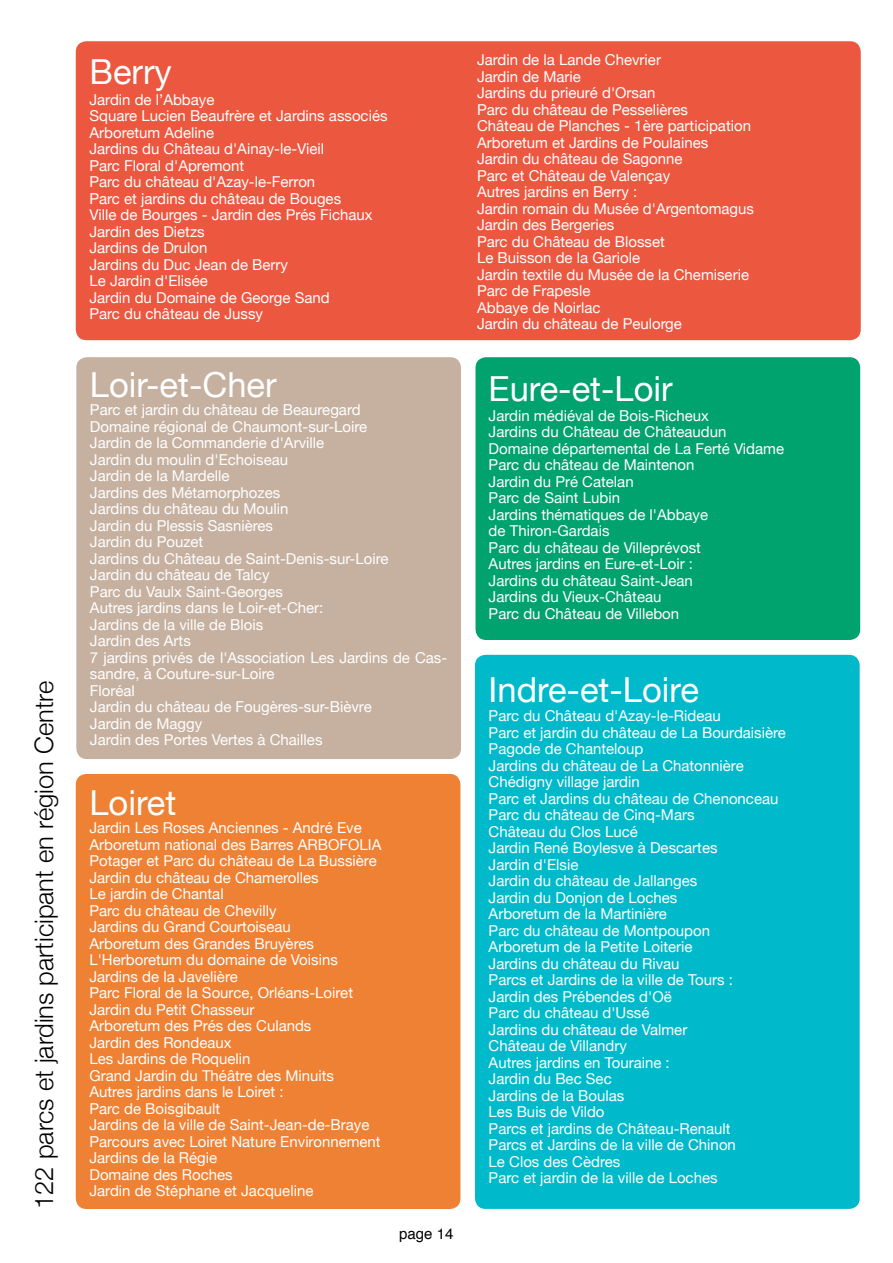
<style>
.page{position:relative;width:893px;height:1263px;background:#fff}
.page>*{position:absolute;margin:0;border:0;box-sizing:border-box;transform-origin:0 0}
.t1{font:34.5px "Helvetica Neue";color:#fff}
.t2{font:300 25.5px "Helvetica Neue";color:#000}
.t3{font:15px/16.5px "Helvetica Neue";color:#fff}
.t4{font:15px "Helvetica";color:#000}
</style>
<div class="page">
<div style="left:76px;top:41px;width:785px;height:299px;background:#ec5740;border-radius:11px"></div>
<div style="left:475px;top:655px;width:385px;height:554px;background:#00bacc;border-radius:11px"></div>
<div style="left:475px;top:357px;width:385px;height:283px;background:#00a26d;border-radius:11px"></div>
<div style="left:76px;top:357px;width:385px;height:402px;background:#c6b1a1;border-radius:11px"></div>
<div style="left:76px;top:774px;width:384px;height:435px;background:#ee8134;border-radius:11px"></div>
<h2 class="t2" style="left:28px;top:1209px;width:530px;rotate:-90deg">122 parcs et jardins participant en région Centre</h2>
<h1 class="t1" style="left:89px;top:51px;width:84px">Berry</h1>
<p class="t3" style="left:89px;top:91px;width:300px">Jardin de l’Abbaye<br>Square Lucien Beaufrère et Jardins associés<br>Arboretum Adeline<br>Jardins du Château d'Ainay-le-Vieil<br>Parc Floral d'Apremont<br>Parc du château d'Azay-le-Ferron<br>Parc et jardins du château de Bouges<br>Ville de Bourges - Jardin des Prés Fichaux<br>Jardin des Dietzs<br>Jardins de Drulon<br>Jardins du Duc Jean de Berry<br>Le Jardin d'Elisée<br>Jardin du Domaine de George Sand<br>Parc du château de Jussy</p>
<h1 class="t1" style="left:90px;top:364px;width:188px">Loir-et-Cher</h1>
<p class="t3" style="left:90px;top:401px;width:359px">Parc et jardin du château de Beauregard<br>Domaine régional de Chaumont-sur-Loire<br>Jardin de la Commanderie d'Arville<br>Jardin du moulin d'Echoiseau<br>Jardin de la Mardelle<br>Jardins des Métamorphozes<br>Jardins du château du Moulin<br>Jardin du Plessis Sasnières<br>Jardin du Pouzet<br>Jardins du Château de Saint-Denis-sur-Loire<br>Jardin du château de Talcy<br>Parc du Vaulx Saint-Georges<br>Autres jardins dans le Loir-et-Cher:<br>Jardins de la ville de Blois<br>Jardin des Arts<br>7 jardins privés de l'Association Les Jardins de Cas&shy;sandre, à Couture-sur-Loire<br>Floréal<br>Jardin du château de Fougères-sur-Bièvre<br>Jardin de Maggy<br>Jardin des Portes Vertes à Chailles</p>
<h1 class="t1" style="left:89px;top:782px;width:88px">Loiret</h1>
<p class="t3" style="left:89px;top:819px;width:294px">Jardin Les Roses Anciennes - André Eve<br>Arboretum national des Barres ARBOFOLIA<br>Potager et Parc du château de La Bussière<br>Jardin du château de Chamerolles<br>Le jardin de Chantal<br>Parc du château de Chevilly<br>Jardins du Grand Courtoiseau<br>Arboretum des Grandes Bruyères<br>L'Herboretum du domaine de Voisins<br>Jardins de la Javelière<br>Parc Floral de la Source, Orléans-Loiret<br>Jardin du Petit Chasseur<br>Arboretum des Prés des Culands<br>Jardin des Rondeaux<br>Les Jardins de Roquelin<br>Grand Jardin du Théâtre des Minuits<br>Autres jardins dans le Loiret :<br>Parc de Boisgibault<br>Jardins de la ville de Saint-Jean-de-Braye<br>Parcours avec Loiret Nature Environnement<br>Jardins de la Régie<br>Domaine des Roches<br>Jardin de Stéphane et Jacqueline</p>
<p class="t4" style="left:399px;top:1222px;width:56px">page 14</p>
<p class="t3" style="left:477px;top:51px;width:278px">Jardin de la Lande Chevrier<br>Jardin de Marie<br>Jardins du prieuré d'Orsan<br>Parc du château de Pesselières<br>Château de Planches - 1ère participation<br>Arboretum et Jardins de Poulaines<br>Jardin du château de Sagonne<br>Parc et Château de Valençay<br>Autres jardins en Berry :<br>Jardin romain du Musée d'Argentomagus<br>Jardin des Bergeries<br>Parc du Château de Blosset<br>Le Buisson de la Gariole<br>Jardin textile du Musée de la Chemiserie<br>Parc de Frapesle<br>Abbaye de Noirlac<br>Jardin du château de Peulorge</p>
<h1 class="t1" style="left:489px;top:368px;width:186px">Eure-et-Loir</h1>
<p class="t3" style="left:489px;top:407px;width:297px">Jardin médiéval de Bois-Richeux<br>Jardins du Château de Châteaudun<br>Domaine départemental de La Ferté Vidame<br>Parc du château de Maintenon<br>Jardin du Pré Catelan<br>Parc de Saint Lubin<br>Jardins thématiques de l'Abbaye<br>de Thiron-Gardais<br>Parc du château de Villeprévost<br>Autres jardins en Eure-et-Loir :<br>Jardins du château Saint-Jean<br>Jardins du Vieux-Château<br>Parc du Château de Villebon</p>
<h1 class="t1" style="left:489px;top:669px;width:212px">Indre-et-Loire</h1>
<p class="t3" style="left:489px;top:707px;width:299px">Parc du Château d'Azay-le-Rideau<br>Parc et jardin du château de La Bourdaisière<br>Pagode de Chanteloup<br>Jardins du château de La Chatonnière<br>Chédigny village jardin<br>Parc et Jardins du château de Chenonceau<br>Parc du château de Cinq-Mars<br>Château du Clos Lucé<br>Jardin René Boylesve à Descartes<br>Jardin d'Elsie<br>Jardin du château de Jallanges<br>Jardin du Donjon de Loches<br>Arboretum de la Martinière<br>Parc du château de Montpoupon<br>Arboretum de la Petite Loiterie<br>Jardins du château du Rivau<br>Parcs et Jardins de la ville de Tours :<br>Jardin des Prébendes d'Oë<br>Parc du château d'Ussé<br>Jardins du château de Valmer<br>Château de Villandry<br>Autres jardins en Touraine :<br>Jardin du Bec Sec<br>Jardins de la Boulas<br>Les Buis de Vildo<br>Parcs et jardins de Château-Renault<br>Parcs et Jardins de la ville de Chinon<br>Le Clos des Cèdres<br>Parc et jardin de la ville de Loches</p>
</div>
